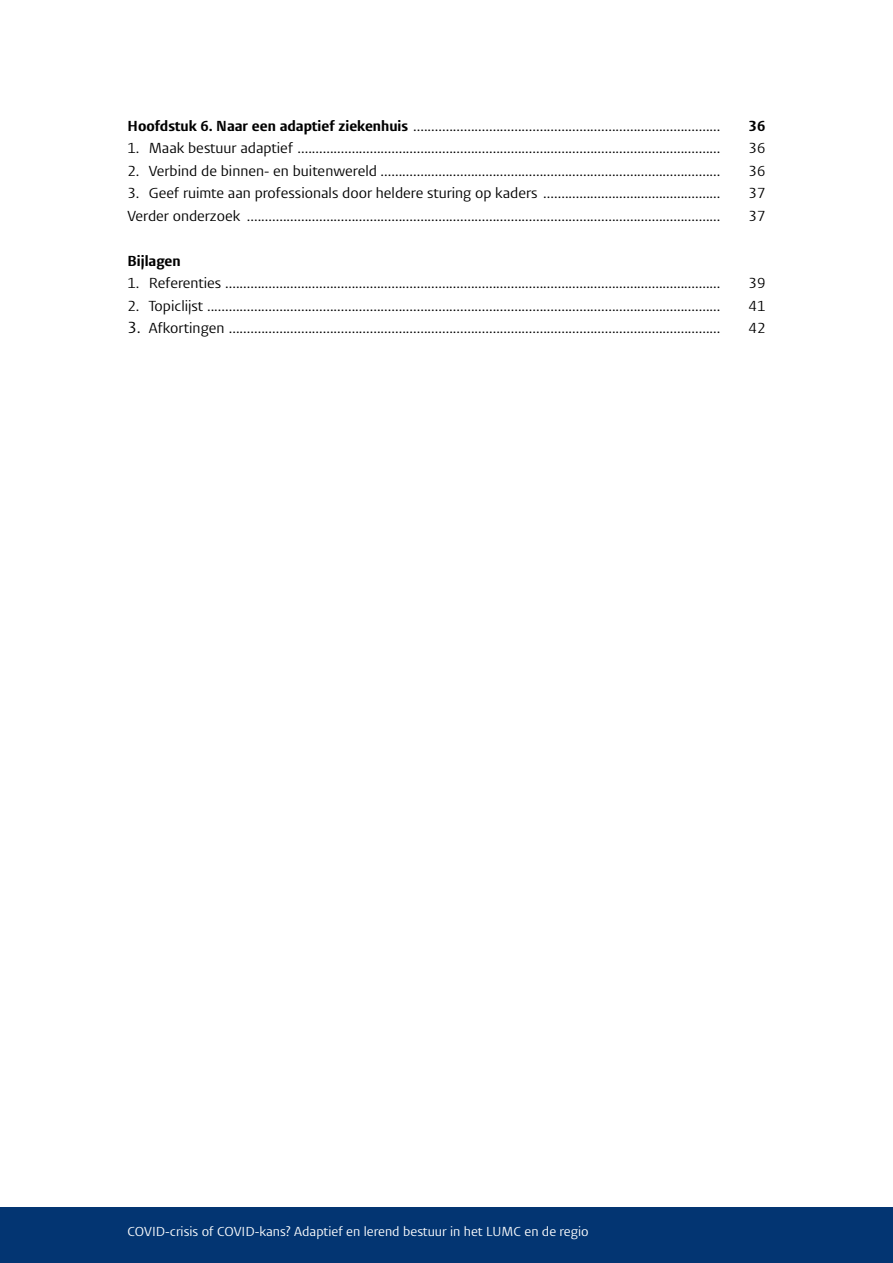
<style>
.page{position:relative;width:893px;height:1263px;background:#fff}
.page>*{position:absolute;margin:0;border:0;box-sizing:border-box;transform-origin:0 0}
.t1{font:15px "Vestula";color:#000}
.t2{font:300 15px "Vestula";color:#000}
.t3{font:13.5px "Vestula";color:#fff}
.s1{font-weight:300}
.s2{font-size:16.5px}
</style>
<div class="page">
<div style="left:0;top:1208px;width:893px;height:55px;background:#033572"></div>
<p class="t1" style="left:128px;top:116px;width:594px"><span class="s1">Hoofdstuk 6. Naar een adaptief ziekenhuis</span> .....................................................................................</p>
<p class="t2" style="left:749px;top:116px;width:18px">36</p>
<p class="t1" style="left:128px;top:139px;width:594px">1. Maak bestuur adaptief .....................................................................................................................</p>
<p class="t1" style="left:749px;top:139px;width:18px">36</p>
<p class="t1" style="left:128px;top:161px;width:594px">2. Verbind de binnen- en buitenwereld ..............................................................................................</p>
<p class="t1" style="left:749px;top:161px;width:18px">36</p>
<p class="t1" style="left:128px;top:184px;width:594px">3. Geef ruimte aan professionals door heldere sturing op kaders .................................................</p>
<p class="t1" style="left:749px;top:184px;width:18px">37</p>
<p class="t1" style="left:128px;top:206px;width:594px">Verder onderzoek ...................................................................................................................................</p>
<p class="t1" style="left:749px;top:206px;width:18px">37</p>
<p class="t2" style="left:128px;top:251px;width:55px">Bijlagen</p>
<p class="t1" style="left:128px;top:274px;width:594px">1. Referenties .........................................................................................................................................</p>
<p class="t1" style="left:749px;top:274px;width:18px">39</p>
<p class="t1" style="left:128px;top:296px;width:594px">2. Topiclijst ..............................................................................................................................................</p>
<p class="t1" style="left:749px;top:296px;width:18px">41</p>
<p class="t1" style="left:128px;top:319px;width:594px"><span class="s2">3.</span> Afkortingen ........................................................................................................................................</p>
<p class="t1" style="left:749px;top:319px;width:18px">42</p>
<p class="t3" style="left:128px;top:1223px;width:463px">COVID-crisis of COVID-kans? Adaptief en lerend bestuur in het LUMC en de regio</p>
</div>
